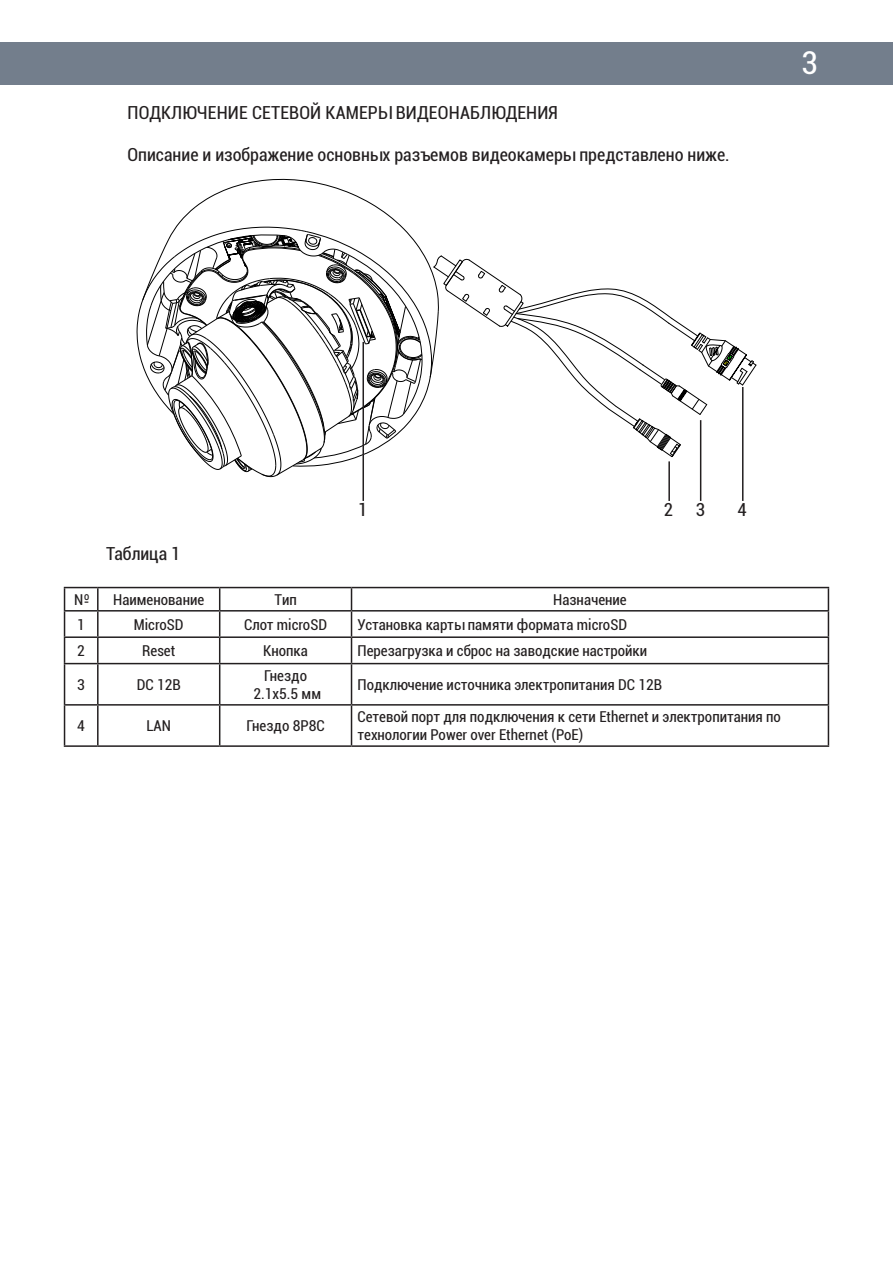
<style>
.page{position:relative;width:893px;height:1263px;background:#fff}
.page>*{position:absolute;margin:0;border:0;box-sizing:border-box;transform-origin:0 0}
.t1{font:condensed 31.5px "Roboto";color:#fff}
.t2{font:condensed 18px "Roboto";color:#231f20}
.t3{font:condensed 15px/18px "Roboto";color:#231f20}
</style>
<div class="page">
<div style="left:0;top:43px;width:893px;height:42px;background:#737e8c"></div>
<hr style="left:97px;top:588px;width:2px;height:22px;background:#231f20">
<hr style="left:64px;top:610px;width:34px;height:1px;background:#231f20">
<hr style="left:98px;top:610px;width:122px;height:1px;background:#231f20">
<hr style="left:97px;top:611px;width:2px;height:25px;background:#231f20">
<hr style="left:220px;top:610px;width:131px;height:1px;background:#231f20">
<hr style="left:351px;top:610px;width:478px;height:1px;background:#231f20">
<hr style="left:64px;top:636px;width:34px;height:2px;background:#231f20">
<hr style="left:98px;top:636px;width:122px;height:2px;background:#231f20">
<hr style="left:97px;top:638px;width:2px;height:25px;background:#231f20">
<hr style="left:220px;top:636px;width:131px;height:2px;background:#231f20">
<svg style="left:219px;top:588px;width:1px;height:75px"></svg>
<hr style="left:351px;top:636px;width:478px;height:2px;background:#231f20">
<svg style="left:351px;top:588px;width:1px;height:75px"></svg>
<hr style="left:64px;top:663px;width:34px;height:1px;background:#231f20">
<hr style="left:98px;top:663px;width:122px;height:1px;background:#231f20">
<hr style="left:97px;top:664px;width:2px;height:40px;background:#231f20">
<hr style="left:220px;top:663px;width:131px;height:1px;background:#231f20">
<hr style="left:219px;top:664px;width:1px;height:40px;background:#231f20">
<hr style="left:351px;top:663px;width:478px;height:1px;background:#231f20">
<hr style="left:351px;top:664px;width:1px;height:40px;background:#231f20">
<hr style="left:64px;top:704px;width:34px;height:2px;background:#231f20">
<hr style="left:98px;top:704px;width:122px;height:2px;background:#231f20">
<hr style="left:97px;top:706px;width:2px;height:39px;background:#231f20">
<hr style="left:220px;top:704px;width:131px;height:2px;background:#231f20">
<hr style="left:219px;top:706px;width:1px;height:39px;background:#231f20">
<hr style="left:351px;top:704px;width:478px;height:2px;background:#231f20">
<hr style="left:351px;top:706px;width:1px;height:39px;background:#231f20">
<hr style="left:64px;top:745px;width:34px;height:2px;background:#231f20">
<hr style="left:98px;top:745px;width:122px;height:2px;background:#231f20">
<hr style="left:220px;top:745px;width:131px;height:2px;background:#231f20">
<hr style="left:351px;top:745px;width:478px;height:2px;background:#231f20">
<hr style="left:64px;top:587px;width:34px;height:1px;background:#231f20">
<hr style="left:98px;top:587px;width:122px;height:1px;background:#231f20">
<hr style="left:220px;top:587px;width:131px;height:1px;background:#231f20">
<hr style="left:351px;top:587px;width:478px;height:1px;background:#231f20">
<svg style="left:64px;top:588px;width:1px;height:75px"></svg>
<hr style="left:64px;top:664px;width:1px;height:40px;background:#231f20">
<hr style="left:828px;top:664px;width:1px;height:40px;background:#231f20">
<hr style="left:64px;top:706px;width:1px;height:39px;background:#231f20">
<svg style="left:828px;top:588px;width:1px;height:75px"></svg>
<hr style="left:828px;top:706px;width:1px;height:39px;background:#231f20">
<svg style="left:136px;top:179px;width:621px;height:298px"></svg>
<hr style="left:742px;top:387px;width:1px;height:114px;background:#231f20">
<hr style="left:700px;top:420px;width:1px;height:81px;background:#231f20">
<hr style="left:668px;top:461px;width:2px;height:40px;background:#231f20">
<hr style="left:362px;top:342px;width:2px;height:159px;background:#231f20">
<p class="t2" style="left:128px;top:100px;width:432px">ПОДКЛЮЧЕНИЕ СЕТЕВОЙ КАМЕРЫ ВИДЕОНАБЛЮДЕНИЯ</p>
<p class="t2" style="left:128px;top:142px;width:604px">Описание и изображение основных разъемов видеокамеры представлено ниже.</p>
<h1 class="t1" style="left:801px;top:41px;width:18px">3</h1>
<p class="t2" style="left:106px;top:541px;width:76px">Таблица 1</p>
<p class="t2" style="left:358px;top:497px;width:11px">1</p>
<p class="t2" style="left:664px;top:497px;width:11px">2</p>
<p class="t2" style="left:696px;top:497px;width:11px">3</p>
<p class="t2" style="left:737px;top:497px;width:11px">4</p>
<p class="t3" style="left:74px;top:590px;width:16px">№</p>
<p class="t3" style="left:113px;top:590px;width:93px">Наименование</p>
<p class="t3" style="left:274px;top:590px;width:24px">Тип</p>
<p class="t3" style="left:553px;top:590px;width:75px">Назначение</p>
<p class="t3" style="left:77px;top:615px;width:9px">1</p>
<p class="t3" style="left:134px;top:615px;width:51px">MicroSD</p>
<p class="t3" style="left:244px;top:615px;width:84px">Слот microSD</p>
<p class="t3" style="left:357px;top:615px;width:271px">Установка карты памяти формата microSD</p>
<p class="t3" style="left:77px;top:641px;width:9px">2</p>
<p class="t3" style="left:142px;top:641px;width:35px">Reset</p>
<p class="t3" style="left:263px;top:641px;width:46px">Кнопка</p>
<p class="t3" style="left:357px;top:641px;width:291px">Перезагрузка и сброс на заводские настройки</p>
<p class="t3" style="left:77px;top:675px;width:9px">3</p>
<p class="t3" style="left:137px;top:675px;width:46px">DC 12В</p>
<p class="t3" style="left:264px;top:666px;width:44px">Гнездо</p>
<p class="t3" style="left:253px;top:684px;width:69px">2.1х5.5 мм</p>
<p class="t3" style="left:357px;top:675px;width:306px">Подключение источника электропитания DC 12B</p>
<p class="t3" style="left:77px;top:716px;width:9px">4</p>
<p class="t3" style="left:146px;top:716px;width:26px">LAN</p>
<p class="t3" style="left:246px;top:716px;width:80px">Гнездо 8P8C</p>
<p class="t3" style="left:357px;top:707px;width:425px">Сетевой порт для подключения к сети Ethernet и электропитания по технологии Power over Ethernet (PoE)</p>
</div>
